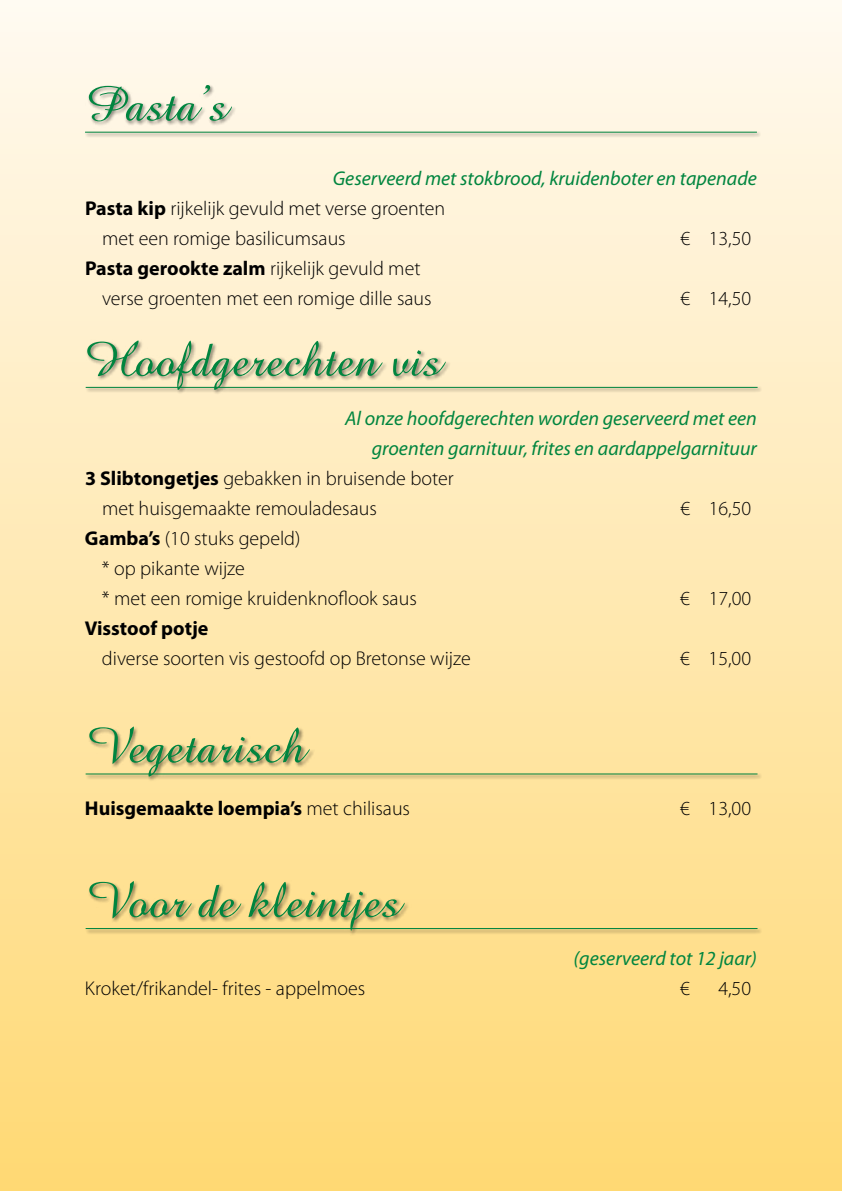
<style>
.page{position:relative;width:842px;height:1191px;background:#fff}
.page>*{position:absolute;margin:0;border:0;box-sizing:border-box;transform-origin:0 0}
.t1{font:50px "Amazone BT";color:#00853f}
.t2{font:300 20px/30px "Myriad Pro";color:#000}
.t3{font:italic 20px "Myriad Pro";color:#00853f}
.t4{font:700 20px "Myriad Pro";color:#000}
.s1{font-weight:700}
.s2{font-weight:300}
</style>
<div class="page">
<div style="left:0;top:0;width:842px;height:1191px;background:linear-gradient(to bottom,#fffaf1,#ffd873)"></div>
<div style="left:84px;top:84px;width:678px;height:54px;background:#000;opacity:.5"></div>
<hr style="left:85px;top:132px;width:672px;height:1px;background:#00853f">
<div style="left:85px;top:726px;width:678px;height:55px;background:#000;opacity:.5"></div>
<hr style="left:86px;top:773px;width:671px;height:1px;background:#00853f">
<div style="left:85px;top:880px;width:678px;height:56px;background:#000;opacity:.5"></div>
<hr style="left:86px;top:928px;width:671px;height:1px;background:#00853f">
<div style="left:85px;top:339px;width:678px;height:56px;background:#000;opacity:.5"></div>
<hr style="left:86px;top:387px;width:671px;height:1px;background:#00853f">
<h1 class="t1" style="left:85px;top:75px;width:144px">Pasta’s</h1>
<p class="t3" style="left:333px;top:166px;width:426px">Geserveerd met stokbrood, kruidenboter en tapenade</p>
<p class="t2" style="left:85px;top:193px;width:362px"><span class="s1">Pasta kip</span> rijkelijk gevuld met verse groenten</p>
<p class="t2" style="left:102px;top:223px;width:245px">met een romige basilicumsaus</p>
<p class="t2" style="left:680px;top:223px;width:72px">€ 13,50</p>
<p class="t2" style="left:102px;top:253px;width:331px;text-indent:-17px"><span class="s1">Pasta gerookte zalm</span> rijkelijk gevuld met verse groenten met een romige dille saus</p>
<p class="t2" style="left:680px;top:283px;width:72px">€ 14,50</p>
<h1 class="t1" style="left:86px;top:331px;width:357px">Hoofdgerechten vis</h1>
<p class="t3" style="left:345px;top:406px;width:413px">Al onze hoofdgerechten worden geserveerd met een</p>
<p class="t3" style="left:372px;top:436px;width:387px">groenten garnituur, frites en aardappelgarnituur</p>
<p class="t2" style="left:85px;top:463px;width:370px"><span class="s1">3 Slibtongetjes</span> gebakken in bruisende boter</p>
<p class="t2" style="left:102px;top:493px;width:276px">met huisgemaakte remouladesaus</p>
<p class="t2" style="left:680px;top:493px;width:72px">€ 16,50</p>
<p class="t2" style="left:102px;top:523px;width:316px;text-indent:-17px"><span class="s1">Gamba’s</span> (10 stuks gepeld)<br>* op pikante wijze<br>* met een romige kruidenknoflook saus</p>
<p class="t2" style="left:680px;top:583px;width:72px">€ 17,00</p>
<p class="t4" style="left:85px;top:615px;width:125px">Visstoof potje</p>
<p class="t2" style="left:102px;top:643px;width:370px">diverse soorten vis gestoofd op Bretonse wijze</p>
<p class="t2" style="left:680px;top:643px;width:72px">€ 15,00</p>
<h1 class="t1" style="left:86px;top:717px;width:221px">Vegetarisch</h1>
<p class="t4" style="left:85px;top:795px;width:327px">Huisgemaakte loempia’s <span class="s2">met chilisaus</span></p>
<p class="t2" style="left:680px;top:793px;width:72px">€ 13,00</p>
<h1 class="t1" style="left:86px;top:872px;width:316px">Voor de kleintjes</h1>
<p class="t3" style="left:574px;top:946px;width:185px">(geserveerd tot 12 jaar)</p>
<p class="t2" style="left:85px;top:973px;width:282px">Kroket/frikandel- frites - appelmoes</p>
<p class="t2" style="left:680px;top:973px;width:11px">€</p>
<p class="t2" style="left:718px;top:973px;width:34px">4,50</p>
</div>
